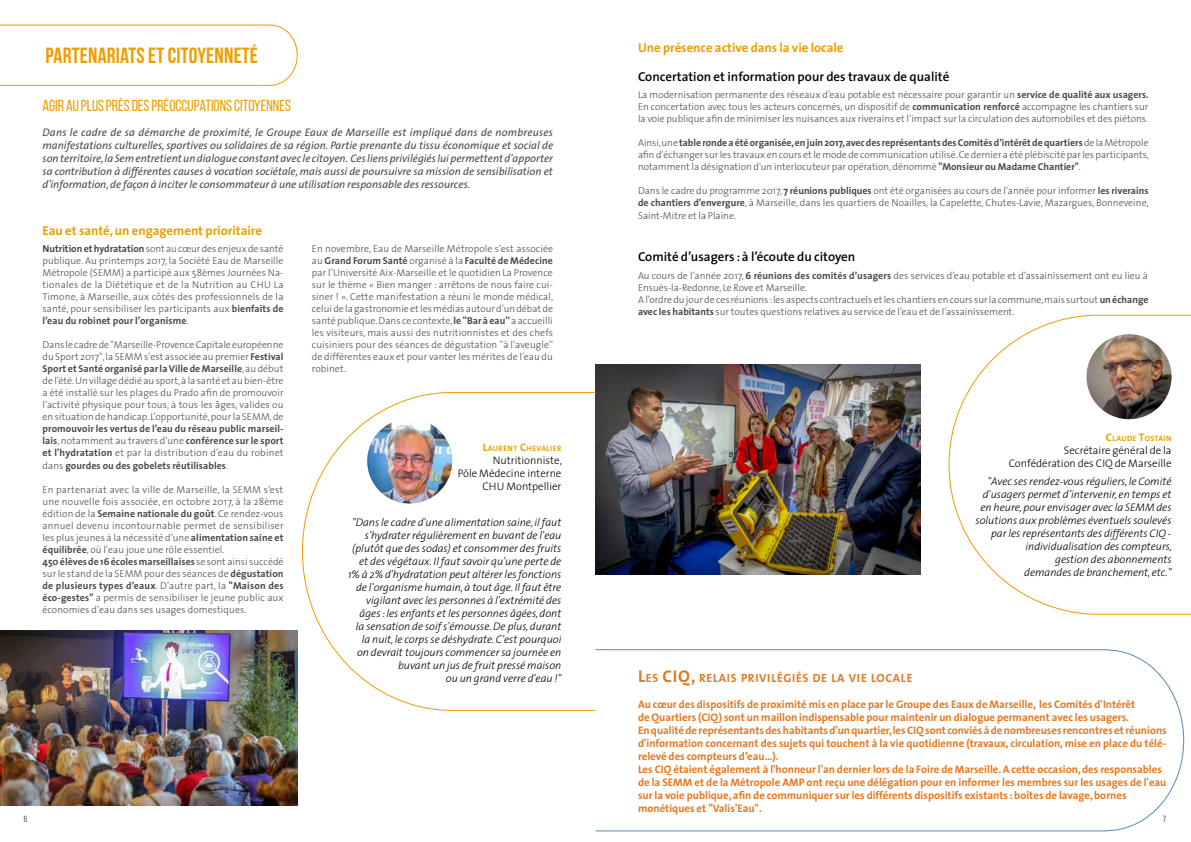
<style>
.page{position:relative;width:1191px;height:842px;background:#fff}
.page>*{position:absolute;margin:0;border:0;box-sizing:border-box;transform-origin:0 0}
.t1{font:700 22px "Bebas Neue";letter-spacing:.01em;color:#ed9e00}
.t2{font:16px "Bebas Neue";color:#ed9e00}
.t3{font:600 13px "The Sans";color:#000}
.t4{font:700 13px "The Sans";color:#ed9e00}
.t5{font:700 11.9px "The Sans";letter-spacing:.055em;color:#e5771f}
.t6{font:italic 300 11px/13px "The Sans";color:#000;text-align:right}
.t7{font:700 11px/13px "The Sans";color:#e5771f}
.t8{font:italic 11px/13px "The Sans";color:#4a4a49;text-align:justify}
.t9{font:300 11px/13px "The Sans";color:#000;text-align:right}
.t10{font:300 10px/12px "The Sans";letter-spacing:.005em;color:#4a4a49;text-align:justify}
.t11{font:700 10px/12px "The Sans";letter-spacing:.01em;color:#4a4a49;text-align:justify}
.t12{font:9px "Bebas Neue";color:#575756}
.t13{font:700 7.7px "The Sans";letter-spacing:.055em;color:#ed9e00}
.s1{font-weight:700}
.s2{font-weight:300}
.s3{font-size:11px}
.s4{font-size:17px}
</style>
<div class="page">
<img style="left:0;top:631px;width:298px;height:175px">
<img style="left:595px;top:364px;width:325px;height:211px">
<svg style="left:0;top:24px;width:298px;height:62px"></svg>
<svg style="left:595px;top:649px;width:589px;height:183px"></svg>
<svg style="left:948px;top:314px;width:243px;height:301px"></svg>
<svg style="left:302px;top:391px;width:294px;height:320px"></svg>
<img style="left:1086px;top:334px;width:85px;height:85px;border-radius:43px">
<img style="left:367px;top:418px;width:85px;height:85px;border-radius:43px">
<h1 class="t1" style="left:45px;top:44px;width:214px">PARTENARIATS ET CITOYENNETÉ</h1>
<h2 class="t2" style="left:43px;top:97px;width:250px">AGIR AU PLUS PRÈS DES PRÉOCCUPATIONS CITOYENNES</h2>
<p class="t8" style="left:43px;top:125px;width:512px">Dans le cadre de sa démarche de proximité, le Groupe Eaux de Marseille est impliqué dans de nombreuses manifestations culturelles, sportives ou solidaires de sa région. Partie prenante du tissu économique et social de son territoire, la Sem entretient un dialogue constant avec le citoyen. Ces liens privilégiés lui permettent d'apporter sa contribution à différentes causes à vocation sociétale, mais aussi de poursuivre sa mission de sensibilisation et d'information, de façon à inciter le consommateur à une utilisation responsable des ressources.</p>
<h3 class="t4" style="left:43px;top:219px;width:221px">Eau et santé, un engagement prioritaire</h3>
<p class="t10" style="left:43px;top:243px;width:242px"><span class="s1">Nutrition et hydratation</span> sont au cœur des enjeux de santé publique. Au printemps 2017, la Société Eau de Marseille Métropole (SEMM) a participé aux 58èmes Journées Na&shy;tionales de la Diététique et de la Nutrition au CHU La Timone, à Marseille, aux côtés des professionnels de la santé, pour sensibiliser les participants aux <span class="s1">bienfaits de l’eau du robinet pour l’organisme</span>.</p>
<p class="t10" style="left:43px;top:339px;width:242px">Dans le cadre de "Marseille-Provence Capitale européenne du Sport 2017", la SEMM s'est associée au premier <span class="s1">Festival Sport et Santé organisé par la Ville de Marseille</span>, au début de l’été. Un village dédié au sport, à la santé et au bien-être a été installé sur les plages du Prado afin de promouvoir l’activité physique pour tous, à tous les âges, valides ou en situation de handicap. L’opportunité, pour la SEMM, de</p>
<p class="t11" style="left:43px;top:423px;width:242px">promouvoir les vertus de l’eau du réseau public marseil&shy;lais<span class="s2">, notamment au travers d'une</span> conférence sur le sport et l'hydratation <span class="s2">et par la distribution d’eau du robinet dans</span> gourdes ou des gobelets réutilisables<span class="s2">.</span></p>
<p class="t10" style="left:43px;top:483px;width:243px;text-align:left">En partenariat avec la ville de Marseille, la SEMM s’est une nouvelle fois associée, en octobre 2017, à la 28ème édition de la <span class="s1">Semaine nationale du goût</span>. Ce rendez-vous annuel devenu incontournable permet de sensibiliser les plus jeunes à la nécessité d’une <span class="s1">alimentation saine et équilibrée</span>, où l'eau joue une rôle essentiel.<br><span class="s1">450 élèves de 16 écoles marseillaises</span> se sont ainsi succédé sur le stand de la SEMM pour des séances de <span class="s1">dégustation de plusieurs types d’eaux</span>. D’autre part, la <span class="s1">"Maison des éco-gestes"</span> a permis de sensibiliser le jeune public aux économies d'eau dans ses usages domestiques.</p>
<p class="t10" style="left:312px;top:243px;width:243px">En novembre, Eau de Marseille Métropole s’est associée au <span class="s1">Grand Forum Santé</span> organisé à la <span class="s1">Faculté de Médecine </span>par l’Université Aix-Marseille et le quotidien La Provence sur le thème « Bien manger : arrêtons de nous faire cui&shy;siner ! ». Cette manifestation a réuni le monde médical, celui de la gastronomie et les médias autour d’un débat de santé publique. Dans ce contexte, <span class="s1">le ''Bar à eau''</span> a accueilli les visiteurs, mais aussi des nutritionnistes et des chefs cuisiniers pour des séances de dégustation ''à l'aveugle'' de différentes eaux et pour vanter les mérites de l’eau du robinet.</p>
<p class="t13" style="left:483px;top:442px;width:80px"><span class="s3">L</span>AURENT <span class="s3">C</span>HEVALI ER</p>
<p class="t9" style="left:458px;top:453px;width:106px">Nutritionniste,<br>Pôle Médecine interne<br>CHU Montpellier</p>
<p class="t6" style="left:348px;top:515px;width:215px">"Dans le cadre d'une alimentation saine, il faut s'hydrater régulièrement en buvant de l'eau (plutôt que des sodas) et consommer des fruits et des végétaux. Il faut savoir qu'une perte de 1% à 2% d'hydratation peut altérer les fonctions de l'organisme humain, à tout âge. Il faut être vigilant avec les personnes à l'extrémité des âges : les enfants et les personnes âgées, dont<br>la sensation de soif s'émousse. De plus, durant la nuit, le corps se déshydrate. C'est pourquoi on devrait toujours commencer sa journée en buvant un jus de fruit pressé maison<br>ou un grand verre d'eau !"</p>
<h3 class="t4" style="left:638px;top:37px;width:207px">Une présence active dans la vie locale</h3>
<h3 class="t3" style="left:638px;top:66px;width:313px">Concertation et information pour des travaux de qualité</h3>
<p class="t10" style="left:638px;top:89px;width:512px">La modernisation permanente des réseaux d’eau potable est nécessaire pour garantir un <span class="s1">service de qualité aux usagers.<br></span>En concertation avec tous les acteurs concernés, un dispositif de <span class="s1">communication renforcé</span> accompagne les chantiers sur la voie publique afin de minimiser les nuisances aux riverains et l’impact sur la circulation des automobiles et des piétons.</p>
<p class="t10" style="left:638px;top:137px;width:512px">Ainsi, une <span class="s1">table ronde a été organisée, en juin 2017, avec des représentants des Comités d’intérêt de quartiers</span> de la Métropole afin d'échanger sur les travaux en cours et le mode de communication utilisé. Ce dernier a été plébiscité par les participants, notamment la désignation d'un interlocuteur par opération, dénommé <span class="s1">"Monsieur ou Madame Chantier"</span>.</p>
<p class="t10" style="left:638px;top:185px;width:512px">Dans le cadre du programme 2017, <span class="s1">7 réunions publiques</span> ont été organisées au cours de l'année pour informer <span class="s1">les riverains de chantiers d’envergure</span>, à Marseille, dans les quartiers de Noailles, la Capelette, Chutes-Lavie, Mazargues, Bonneveine,</p>
<p class="t10" style="left:638px;top:210px;width:100px">Saint-Mitre et la Plaine.</p>
<h3 class="t3" style="left:638px;top:246px;width:219px">Comité d’usagers : à l’écoute du citoyen</h3>
<p class="t10" style="left:638px;top:269px;width:512px;text-align:left">Au cours de l’année 2017, <span class="s1">6 réunions des comités d’usagers</span> des services d’eau potable et d’assainissement ont eu lieu à Ensuès-la-Redonne, Le Rove et Marseille.<br>A l’ordre du jour de ces réunions : les aspects contractuels et les chantiers en cours sur la commune, mais surtout <span class="s1">un échange avec les habitants</span> sur toutes questions relatives au service de l’eau et de l’assainissement.</p>
<p class="t13" style="left:1106px;top:432px;width:67px"><span class="s3">C</span>LAUDE <span class="s3">T</span>OSTAI N</p>
<p class="t9" style="left:1008px;top:444px;width:164px">Secrétaire général de la<br>Confédération des CIQ de Marseille</p>
<p class="t5" style="left:638px;top:668px;width:276px"><span class="s4">L</span>ES <span class="s4">CIQ,</span> RELAIS PRIVILÉGIÉS DE LA VIE LOCALE</p>
<p class="t6" style="left:975px;top:474px;width:198px">"Avec ses rendez-vous réguliers, le Comité d'usagers permet d’intervenir, en temps et en heure, pour envisager avec la SEMM des solutions aux problèmes éventuels soulevés par les représentants des différents CIQ - individualisation des compteurs,<br>gestion des abonnements<br>demandes de branchement, etc."</p>
<p class="t7" style="left:638px;top:697px;width:530px">Au cœur des dispositifs de proximité mis en place par le Groupe des Eaux de Marseille, les Comités d'Intérêt<br>de Quartiers (CIQ) sont un maillon indispensable pour maintenir un dialogue permanent avec les usagers.<br>En qualité de représentants des habitants d'un quartier, les CIQ sont conviés à de nombreuses rencontres et réunions d'information concernant des sujets qui touchent à la vie quotidienne (travaux, circulation, mise en place du télé&shy;relevé des compteurs d’eau…).<br>Les CIQ étaient également à l'honneur l'an dernier lors de la Foire de Marseille. A cette occasion, des responsables de la SEMM et de la Métropole AMP ont reçu une délégation pour en informer les membres sur les usages de l'eau sur la voie publique, afin de communiquer sur les différents dispositifs existants : boîtes de lavage, bornes monétiques et "Valis'Eau".</p>
<p class="t12" style="left:24px;top:814px;width:5px">6</p>
<p class="t12" style="left:1163px;top:814px;width:5px">7</p>
</div>
